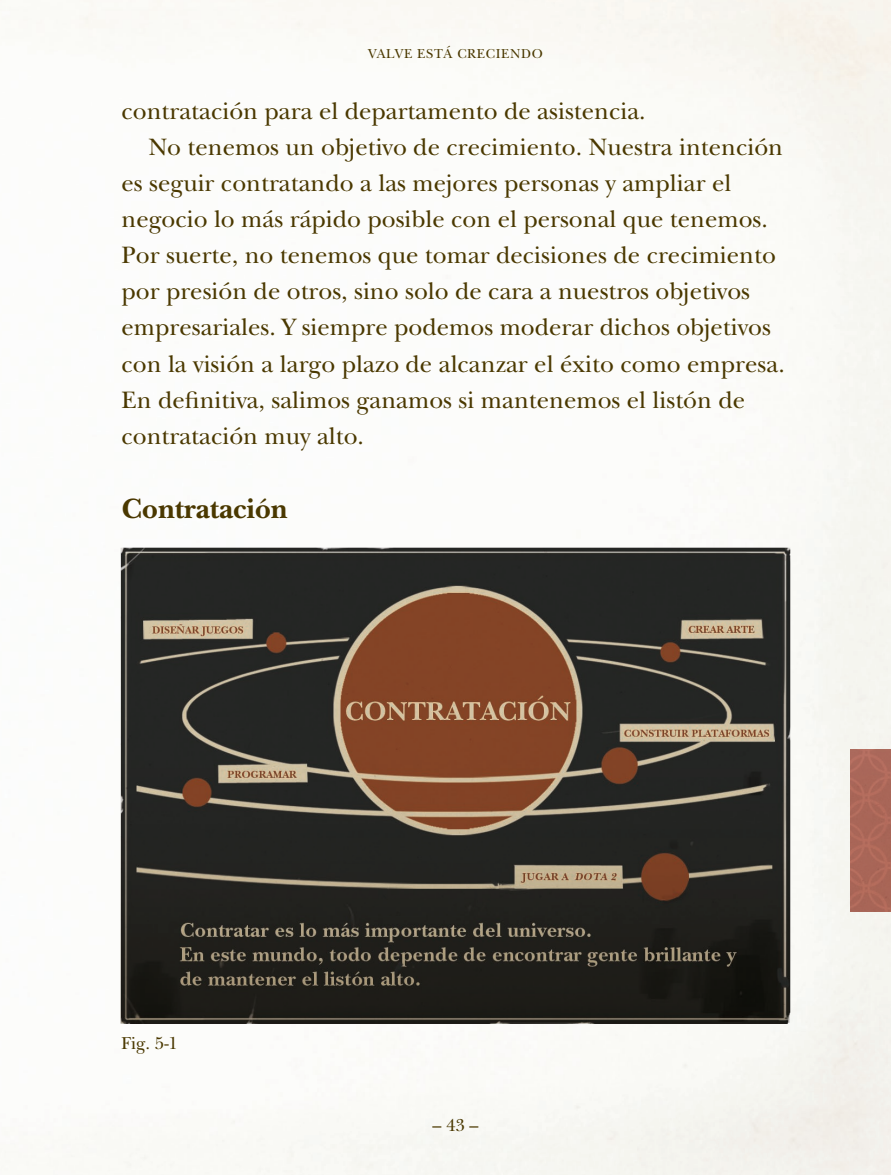
<style>
.page{position:relative;width:891px;height:1175px;background:#fff}
.page>*{position:absolute;margin:0;border:0;box-sizing:border-box;transform-origin:0 0}
.t1{font:700 29.25px "New Baskerville";color:#4a3800}
.t2{font:24.75px "New Baskerville";color:#4a3800}
.t3{font:18px "New Baskerville";color:#4a3800}
.t4{font:13.5px "New Baskerville";letter-spacing:.05em;color:#4a3800}
</style>
<div class="page">
<img style="left:0;top:0;width:891px;height:1174px">
<img style="left:850px;top:749px;width:41px;height:162px">
<img style="left:111px;top:535px;width:689px;height:501px">
<p class="t4" style="left:368px;top:45px;width:176px">VALVE ESTÁ CRECIENDO</p>
<p class="t2" style="left:122px;top:97px;width:526px">contratación para el departamento de asistencia.</p>
<p class="t2" style="left:149px;top:133px;width:636px">No tenemos un objetivo de crecimiento. Nuestra intención</p>
<p class="t2" style="left:122px;top:169px;width:611px">es seguir contratando a las mejores personas y ampliar el</p>
<p class="t2" style="left:122px;top:205px;width:648px">negocio lo más rápido posible con el personal que tenemos.</p>
<p class="t2" style="left:122px;top:241px;width:656px">Por suerte, no tenemos que tomar decisiones de crecimiento</p>
<p class="t2" style="left:122px;top:277px;width:630px">por presión de otros, sino solo de cara a nuestros objetivos</p>
<p class="t2" style="left:122px;top:313px;width:651px">empresariales. Y siempre podemos moderar dichos objetivos</p>
<p class="t2" style="left:122px;top:349px;width:665px">con la visión a largo plazo de alcanzar el éxito como empresa.</p>
<p class="t2" style="left:122px;top:385px;width:625px">En definitiva, salimos ganamos si mantenemos el listón de</p>
<p class="t2" style="left:122px;top:421px;width:244px">contratación muy alto.</p>
<p class="t1" style="left:122px;top:491px;width:168px">Contratación</p>
<p class="t3" style="left:122px;top:1032px;width:58px">Fig. 5-1</p>
<p class="t3" style="left:433px;top:1115px;width:48px">– 43 –</p>
</div>
